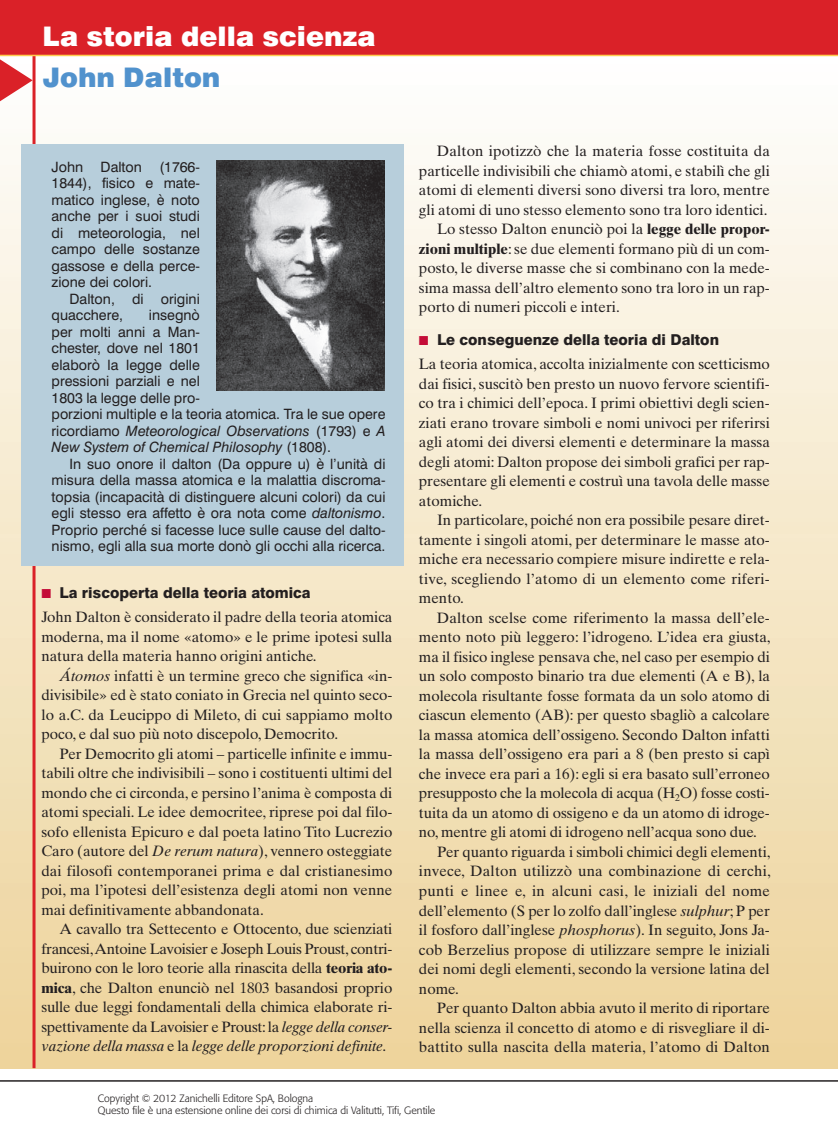
<style>
.page{position:relative;width:838px;height:1132px;background:#fff}
.page>*{position:absolute;margin:0;border:0;box-sizing:border-box;transform-origin:0 0}
.t1{font:900 27px "Swiss 721 BT";color:#fff}
.t2{font:900 27px "Swiss 721 BT";color:#5192cd}
.t3{font:15px/19.5px "Times Ten";color:#231f20;text-align:justify}
.t4{font:800 15px "Swiss 721 BT";color:#231f20}
.t5{font:14.25px/16.5px "Swiss 721 BT";color:#231f20;text-align:justify}
.t6{font:300 10.5px/12px "Formata";color:#231f20}
.s1{font-style:italic}
.s2{font-family:"European Pi Three";font-weight:400;color:#c40c37}
.s3{font-weight:700}
</style>
<div class="page">
<hr style="left:0;top:1080px;width:838px;height:1px;background:#231f20">
<div style="left:0;top:55px;width:838px;height:1012px;background:linear-gradient(to bottom,#fefefc,#edd39a)"></div>
<hr style="left:33px;top:55px;width:3px;height:1012px;background:#da2128">
<svg style="left:0;top:56px;width:33px;height:48px"></svg>
<div style="left:21px;top:145px;width:383px;height:421px;background:#b7cedb"></div>
<div style="left:0;top:0;width:838px;height:55px;background:#da2128"></div>
<hr style="left:0;top:55px;width:838px;height:1px;background:#fecc4e">
<img style="left:217px;top:161px;width:168px;height:229px">
<h1 class="t1" style="left:43px;top:21px;width:335px">La storia della scienza</h1>
<h1 class="t2" style="left:43px;top:61px;width:179px">John Dalton</h1>
<p class="t5" style="left:52px;top:159px;width:150px">John Dalton (1766- 1844), fisico e mate&shy;matico inglese, è noto anche per i suoi studi di meteorologia, nel campo delle sostanze gassose e della perce&shy;zione dei colori.</p>
<p class="t5" style="left:52px;top:291px;width:150px;text-indent:18px">Dalton, di origini quacchere,</p>
<p class="t5" style="left:52px;top:307px;width:335px;text-align:left;text-indent:97px">insegnò<br>per molti anni a Man-<br>chester, dove nel 1801<br>elaborò la legge delle<br>pressioni parziali e nel<br>1803 la legge delle pro-<br>porzioni multiple e la teoria atomica. Tra le sue opere ricordiamo <span class="s1">Meteorological Observations</span> (1793) e <span class="s1">A<br>New System of Chemical Philosophy</span> (1808).</p>
<p class="t5" style="left:52px;top:456px;width:335px;text-indent:18px">In suo onore il dalton (Da oppure u) è l’unità di misura della massa atomica e la malattia discroma&shy;topsia (incapacità di distinguere alcuni colori) da cui egli stesso era affetto è ora nota come <span class="s1">daltonismo</span>.<br>Proprio perché si facesse luce sulle cause del dalto&shy;nismo, egli alla sua morte donò gli occhi alla ricerca.</p>
<p class="t4" style="left:41px;top:585px;width:271px"><span class="s2">-</span> La riscoperta della teoria atomica</p>
<p class="t3" style="left:41px;top:608px;width:352px">John Dalton è considerato il padre della teoria atomica moderna, ma il nome «atomo» e le prime ipotesi sulla natura della materia hanno origini antiche.</p>
<p class="t3" style="left:41px;top:667px;width:352px;text-indent:18px"><span class="s1">Átomos</span> infatti è un termine greco che significa «in&shy;divisibile» ed è stato coniato in Grecia nel quinto seco&shy;lo a.C. da Leucippo di Mileto, di cui sappiamo molto poco, e dal suo più noto discepolo, Democrito.</p>
<p class="t3" style="left:41px;top:745px;width:352px;text-indent:18px">Per Democrito gli atomi – particelle infinite e immu&shy;tabili oltre che indivisibili – sono i costituenti ultimi del mondo che ci circonda, e persino l’anima è composta di atomi speciali. Le idee democritee, riprese poi dal filo&shy;sofo ellenista Epicuro e dal poeta latino Tito Lucrezio Caro (autore del <span class="s1">De rerum natura</span>), vennero osteggiate dai filosofi contemporanei prima e dal cristianesimo poi, ma l’ipotesi dell’esistenza degli atomi non venne mai definitivamente abbandonata.</p>
<p class="t3" style="left:41px;top:920px;width:352px;text-indent:18px">A cavallo tra Settecento e Ottocento, due scienziati francesi, Antoine Lavoisier e Joseph Louis Proust, contri&shy;buirono con le loro teorie alla rinascita della <span class="s3">teoria ato&shy;mica</span>, che Dalton enunciò nel 1803 basandosi proprio sulle due leggi fondamentali della chimica elaborate ri&shy;spettivamente da Lavoisier e Proust: la <span class="s1">legge della conser&shy;vazione della massa</span> e la <span class="s1">legge delle proporzioni definite</span>.</p>
<p class="t3" style="left:437px;top:143px;width:334px">Dalton ipotizzò che la materia fosse costituita da</p>
<p class="t3" style="left:419px;top:162px;width:352px">particelle indivisibili che chiamò atomi, e stabilì che gli</p>
<p class="t3" style="left:419px;top:182px;width:352px">atomi di elementi diversi sono diversi tra loro, mentre</p>
<p class="t3" style="left:419px;top:201px;width:350px">gli atomi di uno stesso elemento sono tra loro identici.</p>
<p class="t3" style="left:437px;top:221px;width:334px">Lo stesso Dalton enunciò poi la <span class="s3">legge delle propor-</span></p>
<p class="t3" style="left:419px;top:240px;width:352px"><span class="s3">zioni multiple</span>: se due elementi formano più di un com-</p>
<p class="t3" style="left:419px;top:260px;width:352px">posto, le diverse masse che si combinano con la mede-</p>
<p class="t3" style="left:419px;top:279px;width:352px">sima massa dell’altro elemento sono tra loro in un rap-</p>
<p class="t3" style="left:419px;top:299px;width:202px">porto di numeri piccoli e interi.</p>
<p class="t4" style="left:419px;top:332px;width:301px"><span class="s2">-</span> Le conseguenze della teoria di Dalton</p>
<p class="t3" style="left:419px;top:355px;width:352px">La teoria atomica, accolta inizialmente con scetticismo dai fisici, suscitò ben presto un nuovo fervore scientifi&shy;co tra i chimici dell’epoca. I primi obiettivi degli scien&shy;ziati erano trovare simboli e nomi univoci per riferirsi agli atomi dei diversi elementi e determinare la massa degli atomi: Dalton propose dei simboli grafici per rap&shy;presentare gli elementi e costruì una tavola delle masse atomiche.</p>
<p class="t3" style="left:419px;top:511px;width:352px;text-indent:18px">In particolare, poiché non era possibile pesare diret&shy;tamente i singoli atomi, per determinare le masse ato&shy;miche era necessario compiere misure indirette e rela&shy;tive, scegliendo l’atomo di un elemento come riferi&shy;mento.</p>
<p class="t3" style="left:437px;top:609px;width:334px">Dalton scelse come riferimento la massa dell’ele-</p>
<p class="t3" style="left:419px;top:628px;width:353px">mento noto più leggero: l’idrogeno. L’idea era giusta,</p>
<p class="t3" style="left:419px;top:648px;width:352px">ma il fisico inglese pensava che, nel caso per esempio di</p>
<p class="t3" style="left:419px;top:667px;width:352px">un solo composto binario tra due elementi (A e B), la</p>
<p class="t3" style="left:419px;top:687px;width:352px">molecola risultante fosse formata da un solo atomo di</p>
<p class="t3" style="left:419px;top:706px;width:352px">ciascun elemento (AB): per questo sbagliò a calcolare</p>
<p class="t3" style="left:419px;top:726px;width:352px">la massa atomica dell’ossigeno. Secondo Dalton infatti</p>
<p class="t3" style="left:419px;top:745px;width:352px">la massa dell’ossigeno era pari a 8 (ben presto si capì</p>
<p class="t3" style="left:419px;top:765px;width:352px">che invece era pari a 16): egli si era basato sull’erroneo</p>
<p class="t3" style="left:419px;top:784px;width:352px">presupposto che la molecola di acqua (H <sub>2</sub>O) fosse costi-</p>
<p class="t3" style="left:419px;top:804px;width:352px">tuita da un atomo di ossigeno e da un atomo di idroge-</p>
<p class="t3" style="left:419px;top:823px;width:339px">no, mentre gli atomi di idrogeno nell’acqua sono due.</p>
<p class="t3" style="left:437px;top:843px;width:335px">Per quanto riguarda i simboli chimici degli elementi,</p>
<p class="t3" style="left:419px;top:862px;width:353px">invece, Dalton utilizzò una combinazione di cerchi,</p>
<p class="t3" style="left:419px;top:882px;width:352px">punti e linee e, in alcuni casi, le iniziali del nome</p>
<p class="t3" style="left:419px;top:901px;width:352px">dell’elemento (S per lo zolfo dall’inglese <span class="s1">sulphur</span>; P per</p>
<p class="t3" style="left:419px;top:921px;width:352px">il fosforo dall’inglese <span class="s1">phosphorus</span>). In seguito, Jons Ja-</p>
<p class="t3" style="left:419px;top:940px;width:352px">cob Berzelius propose di utilizzare sempre le iniziali</p>
<p class="t3" style="left:419px;top:960px;width:352px">dei nomi degli elementi, secondo la versione latina del</p>
<p class="t3" style="left:419px;top:979px;width:41px">nome.</p>
<p class="t3" style="left:437px;top:999px;width:334px">Per quanto Dalton abbia avuto il merito di riportare</p>
<p class="t3" style="left:419px;top:1018px;width:352px">nella scienza il concetto di atomo e di risvegliare il di-</p>
<p class="t3" style="left:419px;top:1038px;width:352px">battito sulla nascita della materia, l’atomo di Dalton</p>
<p class="t6" style="left:98px;top:1092px;width:339px">Copyright © 2012 Zanichelli Editore SpA, Bologna<br>Questo file è una estensione online dei corsi di chimica di Valitutti, Tifi, Gentile</p>
</div>
